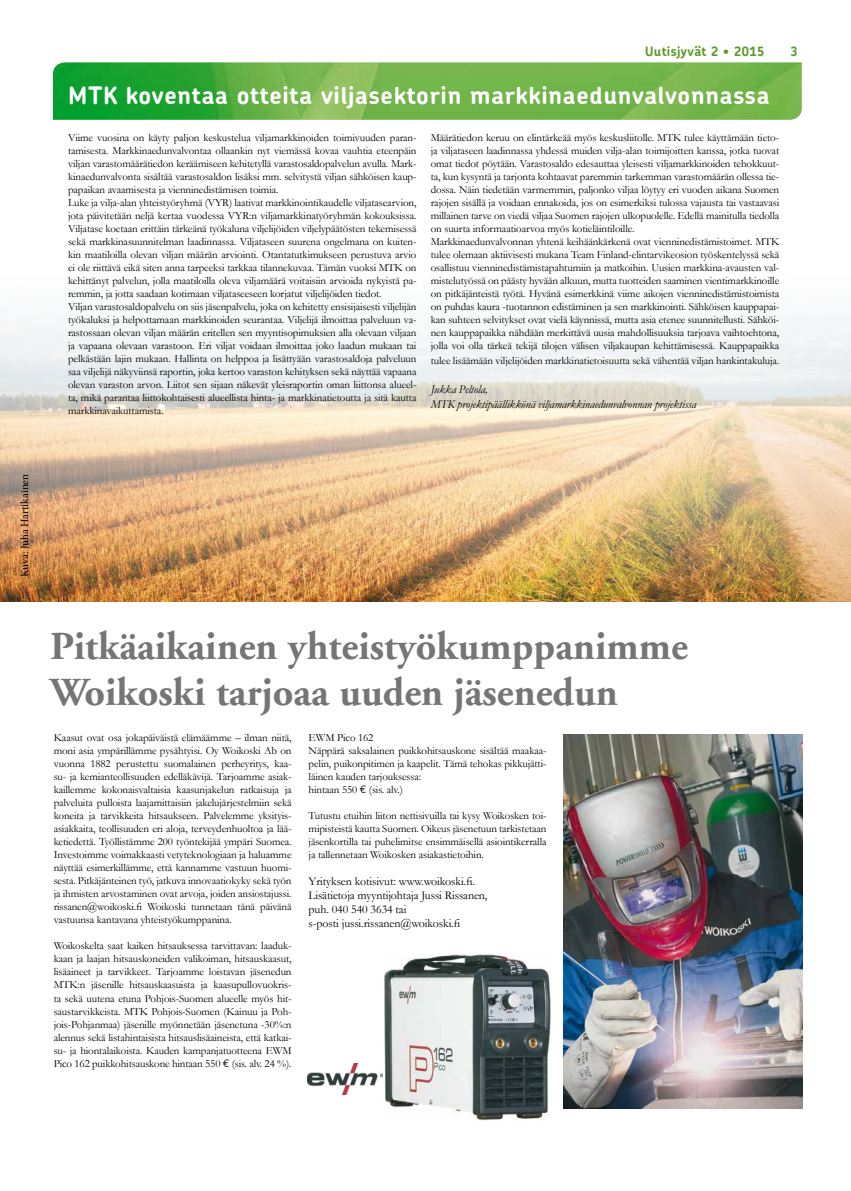
<style>
.page{position:relative;width:851px;height:1191px;background:#fff}
.page>*{position:absolute;margin:0;border:0;box-sizing:border-box;transform-origin:0 0}
.t1{font:700 40px/46px "Adobe Garamond";color:#767474}
.t2{font:700 24px "Chevin";letter-spacing:.03em;color:#fff}
.t3{font:700 13px "Chevin";letter-spacing:.025em;color:#5e9829}
.t4{font:12px/14px "Garamond";letter-spacing:-.01em;color:#000}
.t5{font:italic 12px/15px "Garamond";letter-spacing:-.01em;color:#000}
.t6{font:11px/13px "Garamond";letter-spacing:-.01em;color:#000}
.t7{font:11px "Minion Pro";letter-spacing:-.005em;color:#000}
.s1{font-family:"Euro Mono"}
</style>
<div class="page">
<img style="left:53px;top:62px;width:748px;height:58px">
<img style="left:1px;top:317px;width:849px;height:284px">
<img style="left:563px;top:734px;width:239px;height:374px">
<img style="left:307px;top:1063px;width:75px;height:31px">
<img style="left:383px;top:954px;width:168px;height:166px">
<p class="t3" style="left:645px;top:43px;width:121px">Uutisjyvät 2 • 2015</p>
<p class="t3" style="left:790px;top:43px;width:9px">3</p>
<h2 class="t2" style="left:68px;top:79px;width:702px">MTK koventaa otteita viljasektorin markkinaedunvalvonnassa</h2>
<p class="t6" style="left:68px;top:131px;width:350px">Viime vuosina on käyty paljon keskustelua viljamarkkinoiden toimivuuden paran&shy;tamisesta. Markkinaedunvalvontaa ollaankin nyt viemässä kovaa vauhtia eteenpäin viljan varastomäärätiedon keräämiseen kehitetyllä varastosaldopalvelun avulla. Mark&shy;kinaedunvalvonta sisältää varastosaldon lisäksi mm. selvitystä viljan sähköisen kaup&shy;papaikan avaamisesta ja vienninedistämisen toimia.<br>Luke ja vilja-alan yhteistyöryhmä (VYR) laativat markkinointikaudelle viljatasearvion, jota päivitetään neljä kertaa vuodessa VYR:n viljamarkkinatyöryhmän kokouksissa.<br>Viljatase koetaan erittäin tärkeänä työkaluna viljelijöiden viljelypäätösten tekemisessä sekä markkinasuunnitelman laadinnassa. Viljataseen suurena ongelmana on kuiten&shy;kin maatiloilla olevan viljan määrän arviointi. Otantatutkimukseen perustuva arvio ei ole riittävä eikä siten anna tarpeeksi tarkkaa tilannekuvaa. Tämän vuoksi MTK on kehittänyt palvelun, jolla maatiloilla oleva viljamäärä voitaisiin arvioida nykyistä pa&shy;remmin, ja jotta saadaan kotimaan viljataseeseen korjatut viljelijöiden tiedot.<br>Viljan varastosaldopalvelu on siis jäsenpalvelu, joka on kehitetty ensisijaisesti viljelijän työkaluksi ja helpottamaan markkinoiden seurantaa. Viljelijä ilmoittaa palveluun va&shy;rastossaan olevan viljan määrän eritellen sen myyntisopimuksien alla olevaan viljaan ja vapaana olevaan varastoon. Eri viljat voidaan ilmoittaa joko laadun mukaan tai pelkästään lajin mukaan. Hallinta on helppoa ja lisättyään varastosaldoja palveluun saa viljelijä näkyviinsä raportin, joka kertoo varaston kehityksen sekä näyttää vapaana olevan varaston arvon. Liitot sen sijaan näkevät yleisraportin oman liittonsa alueel&shy;ta, mikä parantaa liittokohtaisesti alueellista hinta- ja markkinatietoutta ja sitä kautta markkinavaikuttamista.</p>
<p class="t6" style="left:430px;top:131px;width:350px">Määrätiedon keruu on elintärkeää myös keskusliitolle. MTK tulee käyttämään tieto&shy;ja viljataseen laadinnassa yhdessä muiden vilja-alan toimijoitten kanssa, jotka tuovat omat tiedot pöytään. Varastosaldo edesauttaa yleisesti viljamarkkinoiden tehokkuut&shy;ta, kun kysyntä ja tarjonta kohtaavat paremmin tarkemman varastomäärän ollessa tie&shy;dossa. Näin tiedetään varmemmin, paljonko viljaa löytyy eri vuoden aikana Suomen rajojen sisällä ja voidaan ennakoida, jos on esimerkiksi tulossa vajausta tai vastaavasi millainen tarve on viedä viljaa Suomen rajojen ulkopuolelle. Edellä mainitulla tiedolla on suurta informaatioarvoa myös kotieläintiloille.<br>Markkinaedunvalvonnan yhtenä keihäänkärkenä ovat vienninedistämistoimet. MTK tulee olemaan aktiivisesti mukana Team Finland-elintarvikeosion työskentelyssä sekä osallistuu vienninedistämistapahtumiin ja matkoihin. Uusien markkina-avausten val&shy;mistelutyössä on päästy hyvään alkuun, mutta tuotteiden saaminen vientimarkkinoille on pitkäjänteistä työtä. Hyvänä esimerkkinä viime aikojen vienninedistämistoimista on puhdas kaura -tuotannon edistäminen ja sen markkinointi. Sähköisen kauppapai&shy;kan suhteen selvitykset ovat vielä käynnissä, mutta asia etenee suunnitellusti. Sähköi&shy;nen kauppapaikka nähdään merkittävä uusia mahdollisuuksia tarjoava vaihtoehtona, jolla voi olla tärkeä tekijä tilojen välisen viljakaupan kehittämisessä. Kauppapaikka</p>
<p class="t6" style="left:430px;top:353px;width:350px">tulee lisäämään viljelijöiden markkinatietoisuutta sekä vähentää viljan hankintakuluja.</p>
<p class="t5" style="left:430px;top:381px;width:267px">Jukka Peltola,<br>MTK projektipäällikkönä viljamarkkinaedunvalvonnan projektissa</p>
<p class="t7" style="left:17px;top:577px;width:105px;rotate:-90deg">Kuva: Juha Hartikainen</p>
<h1 class="t1" style="left:50px;top:623px;width:639px">Pitkäaikainen yhteistyökumppanimme<br>Woikoski tarjoaa uuden jäsenedun</h1>
<p class="t6" style="left:54px;top:731px;width:239px;text-align:justify">Kaasut ovat osa jokapäiväistä elämäämme – ilman niitä, moni asia ympärillämme pysähtyisi. Oy Woikoski Ab on vuonna 1882 perustettu suomalainen perheyritys, kaa&shy;su- ja kemianteollisuuden edelläkävijä. Tarjoamme asiak&shy;kaillemme kokonaisvaltaisia kaasunjakelun ratkaisuja ja palveluita pulloista laajamittaisiin jakelujärjestelmiin sekä koneita ja tarvikkeita hitsaukseen. Palvelemme yksityis&shy;asiakkaita, teollisuuden eri aloja, terveydenhuoltoa ja lää&shy;ketiedettä. Työllistämme 200 työntekijää ympäri Suomea.<br>Investoimme voimakkaasti vetyteknologiaan ja haluamme näyttää esimerkillämme, että kannamme vastuun huomi&shy;sesta. Pitkäjänteinen työ, jatkuva innovaatiokyky sekä työn ja ihmisten arvostaminen ovat arvoja, joiden ansiostajussi. rissanen@woikoski.fi Woikoski tunnetaan tänä päivänä vastuunsa kantavana yhteistyökumppanina.</p>
<p class="t6" style="left:54px;top:939px;width:239px;text-align:justify">Woikoskelta saat kaiken hitsauksessa tarvittavan: laaduk&shy;kaan ja laajan hitsauskoneiden valikoiman, hitsauskaasut, lisäaineet ja tarvikkeet. Tarjoamme loistavan jäsenedun MTK:n jäsenille hitsauskaasuista ja kaasupullovuokris&shy;ta sekä uutena etuna Pohjois-Suomen alueelle myös hit&shy;saustarvikkeista. MTK Pohjois-Suomen (Kainuu ja Poh&shy;jois-Pohjanmaa) jäsenille myönnetään jäsenetuna -30%:n alennus sekä listahintaisista hitsauslisäaineista, että katkai&shy;su- ja hiontalaikoista. Kauden kampanjatuotteena EWM Pico 162 puikkohitsauskone hintaan 550 <span class="s1">€</span> (sis. alv. 24 %).</p>
<p class="t6" style="left:308px;top:731px;width:239px">EWM Pico 162<br>Näppärä saksalainen puikkohitsauskone sisältää maakaa&shy;pelin, puikonpitimen ja kaapelit. Tämä tehokas pikkujätti&shy;läinen kauden tarjouksessa:<br>hintaan 550 <span class="s1">€</span> (sis. alv.)</p>
<p class="t6" style="left:308px;top:809px;width:239px;text-align:justify">Tutustu etuihin liiton nettisivuilla tai kysy Woikosken toi&shy;mipisteistä kautta Suomen. Oikeus jäsenetuun tarkistetaan jäsenkortilla tai puhelimitse ensimmäisellä asiointikerralla ja tallennetaan Woikosken asiakastietoihin.</p>
<p class="t4" style="left:308px;top:874px;width:180px">Yrityksen kotisivut: www.woikoski.fi.<br>Lisätietoja myyntijohtaja Jussi Rissanen, puh. 040 540 3634 tai<br>s-posti jussi.rissanen@woikoski.fi</p>
</div>
